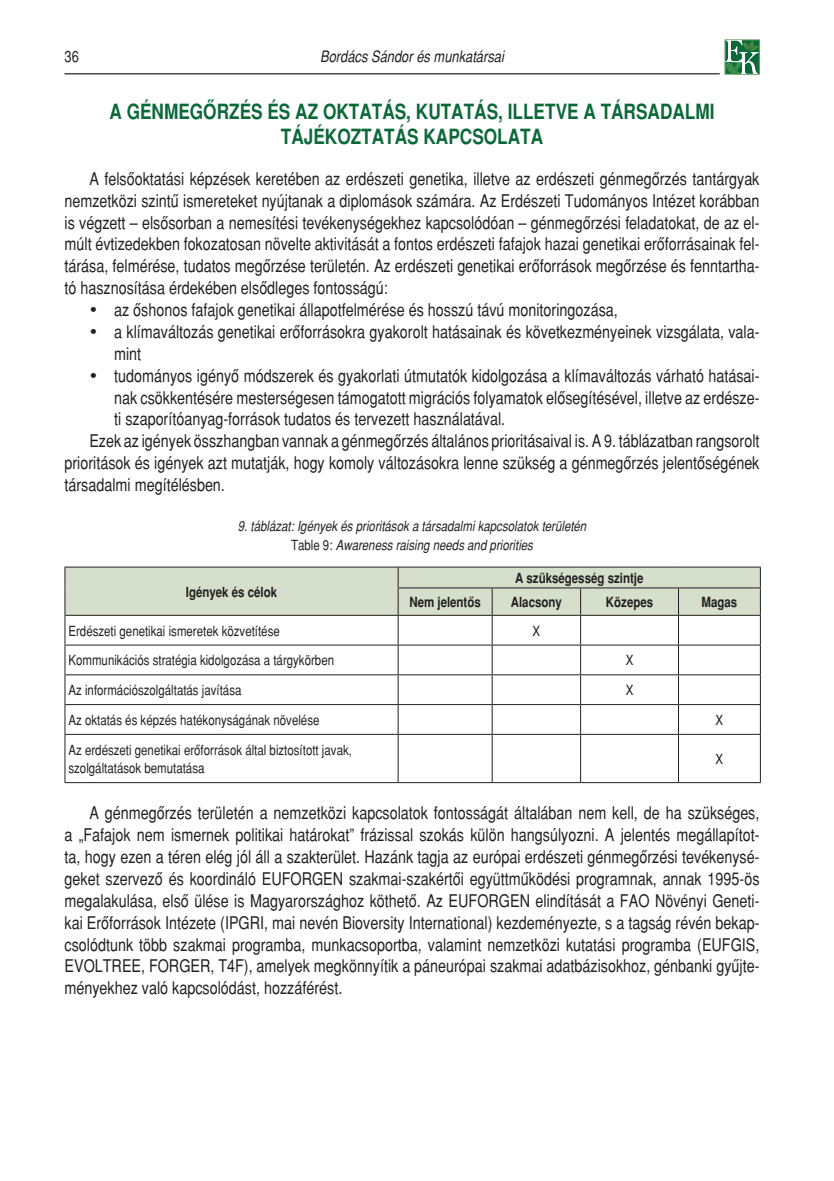
<style>
.page{position:relative;width:834px;height:1181px;background:#fff}
.page>*{position:absolute;margin:0;border:0;box-sizing:border-box;transform-origin:0 0}
.t1{font:700 21px "H Helvetica Narrow";color:#0b6939}
.t2{font:17.5px/21.9px "H Helvetica Narrow";color:#231f20;text-align:justify}
.t3{font:italic 15.75px "H Helvetica Narrow";color:#231f20}
.t4{font:15.75px "H Helvetica Narrow";color:#231f20}
.t5{font:14px/17.5px "H Helvetica Narrow";color:#231f20}
.t6{font:italic 14px/18.4px "H Helvetica Narrow";color:#231f20;text-align:center}
.t7{font:700 14px "H Helvetica Narrow";color:#231f20}
.s1{font-style:normal}
</style>
<div class="page">
<svg style="left:725px;top:40px;width:34px;height:34px"></svg>
<hr style="left:64px;top:73px;width:655px;height:1px;background:#231f20">
<hr style="left:64px;top:566px;width:334px;height:1px;background:#231f20">
<hr style="left:398px;top:566px;width:94px;height:1px;background:#231f20">
<hr style="left:492px;top:566px;width:88px;height:1px;background:#231f20">
<hr style="left:580px;top:566px;width:98px;height:1px;background:#231f20">
<hr style="left:678px;top:566px;width:82px;height:1px;background:#231f20">
<svg style="left:64px;top:567px;width:696px;height:167px"></svg>
<hr style="left:64px;top:734px;width:334px;height:1px;background:#231f20">
<hr style="left:64px;top:735px;width:1px;height:47px;background:#231f20">
<hr style="left:398px;top:734px;width:94px;height:1px;background:#231f20">
<hr style="left:397px;top:735px;width:1px;height:47px;background:#231f20">
<hr style="left:492px;top:734px;width:88px;height:1px;background:#231f20">
<hr style="left:491px;top:735px;width:1px;height:47px;background:#231f20">
<hr style="left:580px;top:734px;width:98px;height:1px;background:#231f20">
<hr style="left:580px;top:735px;width:1px;height:47px;background:#231f20">
<hr style="left:678px;top:734px;width:82px;height:1px;background:#231f20">
<hr style="left:678px;top:735px;width:1px;height:47px;background:#231f20">
<hr style="left:759px;top:735px;width:1px;height:47px;background:#231f20">
<hr style="left:64px;top:782px;width:334px;height:1px;background:#231f20">
<hr style="left:398px;top:782px;width:94px;height:1px;background:#231f20">
<hr style="left:492px;top:782px;width:88px;height:1px;background:#231f20">
<hr style="left:580px;top:782px;width:98px;height:1px;background:#231f20">
<hr style="left:678px;top:782px;width:82px;height:1px;background:#231f20">
<p class="t4" style="left:64px;top:47px;width:16px">36</p>
<p class="t3" style="left:320px;top:47px;width:185px">Bordács Sándor és munkatársai</p>
<p class="t1" style="left:109px;top:99px;width:82px">A GÉNMEGÔRZÉS</p>
<p class="t1" style="left:267px;top:99px;width:251px">ÉS AZOKTATÁS, KUTATÁS, ILLETVE</p>
<p class="t1" style="left:583px;top:99px;width:30px">A TÁRS</p>
<p class="t1" style="left:647px;top:99px;width:66px">ADALMI</p>
<p class="t1" style="left:281px;top:125px;width:13px">TÁJÉKOZT</p>
<p class="t1" style="left:372px;top:125px;width:25px">ATÁS</p>
<p class="t1" style="left:423px;top:125px;width:121px">KAPCSOLATA</p>
<p class="t2" style="left:64px;top:167px;width:696px;text-indent:25px">A felsôoktatási képzések keretében az erdészeti genetika, illetve az erdészeti génmegôrzés tantárgyak nemzetközi szintû ismereteket nyújtanak a diplomások számára. Az Erdészeti Tudományos Intézet korábban is végzett – elsôsorban a nemesítési tevékenységekhez kapcsolódóan – génmegôrzési feladatokat, de az el&shy;múlt évtizedekben fokozatosan növelte aktivitását a fontos erdészeti fafajok hazai genetikai erôforrásainak fel&shy;tárása, felmérése, tudatos megôrzése területén. Az erdészeti genetikai erôforrások megôrzése és fenntartha&shy;tó hasznosítása érdekében elsôdleges fontosságú:</p>
<p class="t2" style="left:89px;top:299px;width:530px">• az ôshonos fafajok genetikai állapotfelmérése és hosszú távú monitoringozása,</p>
<p class="t2" style="left:114px;top:321px;width:646px;text-indent:-25px">• a klímaváltozás genetikai erôforrásokra gyakorolt hatásainak és következményeinek vizsgálata, vala&shy;mint</p>
<p class="t2" style="left:89px;top:364px;width:671px">• tudományos igényô módszerek és gyakorlati útmutatók kidolgozása a klímaváltozás várható hatásai-</p>
<p class="t2" style="left:114px;top:386px;width:646px">nak csökkentésére mesterségesen támogatott migrációs folyamatok elôsegítésével, illetve az erdésze-</p>
<p class="t2" style="left:114px;top:408px;width:392px">ti szaporítóanyag-források tudatos és tervezett használatával.</p>
<p class="t2" style="left:89px;top:430px;width:671px">Ezek az igények összhangban vannak a génmegôrzés általános prioritásaival is. A 9. táblázatban rangsorolt</p>
<p class="t2" style="left:64px;top:452px;width:696px">prioritások és igények azt mutatják, hogy komoly változásokra lenne szükség a génmegôrzés jelentôségének</p>
<p class="t2" style="left:64px;top:474px;width:162px">társadalmi megítélésben.</p>
<p class="t6" style="left:238px;top:517px;width:350px">9. táblázat: Igények és prioritások a társadalmi kapcsolatok területén<br><span class="s1">Table 9:</span> Awareness raising needs and priorities</p>
<p class="t7" style="left:186px;top:583px;width:93px">Igények és célok</p>
<p class="t7" style="left:515px;top:570px;width:130px">A szükségesség szintje</p>
<p class="t7" style="left:409px;top:594px;width:73px">Nem jelentôs</p>
<p class="t7" style="left:510px;top:594px;width:53px">Alacsony</p>
<p class="t7" style="left:605px;top:594px;width:49px">Közepes</p>
<p class="t7" style="left:701px;top:594px;width:37px">Magas</p>
<p class="t5" style="left:68px;top:622px;width:213px">Erdészeti genetikai ismeretek közvetítése</p>
<p class="t5" style="left:532px;top:622px;width:9px">X</p>
<p class="t5" style="left:68px;top:651px;width:267px">Kommunikációs stratégia kidolgozása a tárgykörben</p>
<p class="t5" style="left:625px;top:651px;width:9px">X</p>
<p class="t5" style="left:68px;top:681px;width:174px">Az információszolgáltatás javítása</p>
<p class="t5" style="left:625px;top:681px;width:9px">X</p>
<p class="t5" style="left:68px;top:711px;width:252px">Az oktatás és képzés hatékonyságának növelése</p>
<p class="t5" style="left:715px;top:711px;width:9px">X</p>
<p class="t5" style="left:68px;top:741px;width:285px">Az erdészeti genetikai erôforrások által biztosított javak, szolgáltatások bemutatása</p>
<p class="t5" style="left:715px;top:750px;width:9px">X</p>
<p class="t2" style="left:64px;top:802px;width:696px;text-indent:25px">A génmegôrzés területén a nemzetközi kapcsolatok fontosságát általában nem kell, de ha szükséges, a „Fafajok nem ismernek politikai határokat” frázissal szokás külön hangsúlyozni. A jelentés megállapítot&shy;ta, hogy ezen a téren elég jól áll a szakterület. Hazánk tagja az európai erdészeti génmegôrzési tevékenysé&shy;geket szervezô és koordináló EUFORGEN szakmai-szakértôi együttmûködési programnak, annak 1995-ös megalakulása, elsô ülése is Magyarországhoz köthetô. Az EUFORGEN elindítását a FAO Növényi Geneti&shy;kai Erôforrások Intézete (IPGRI, mai nevén Bioversity International) kezdeményezte, s a tagság révén bekap&shy;csolódtunk több szakmai programba, munkacsoportba, valamint nemzetközi kutatási programba (EUFGIS, EVOLTREE, FORGER, T4F), amelyek megkönnyítik a páneurópai szakmai adatbázisokhoz, génbanki gyûjte&shy;ményekhez való kapcsolódást, hozzáférést.</p>
</div>
